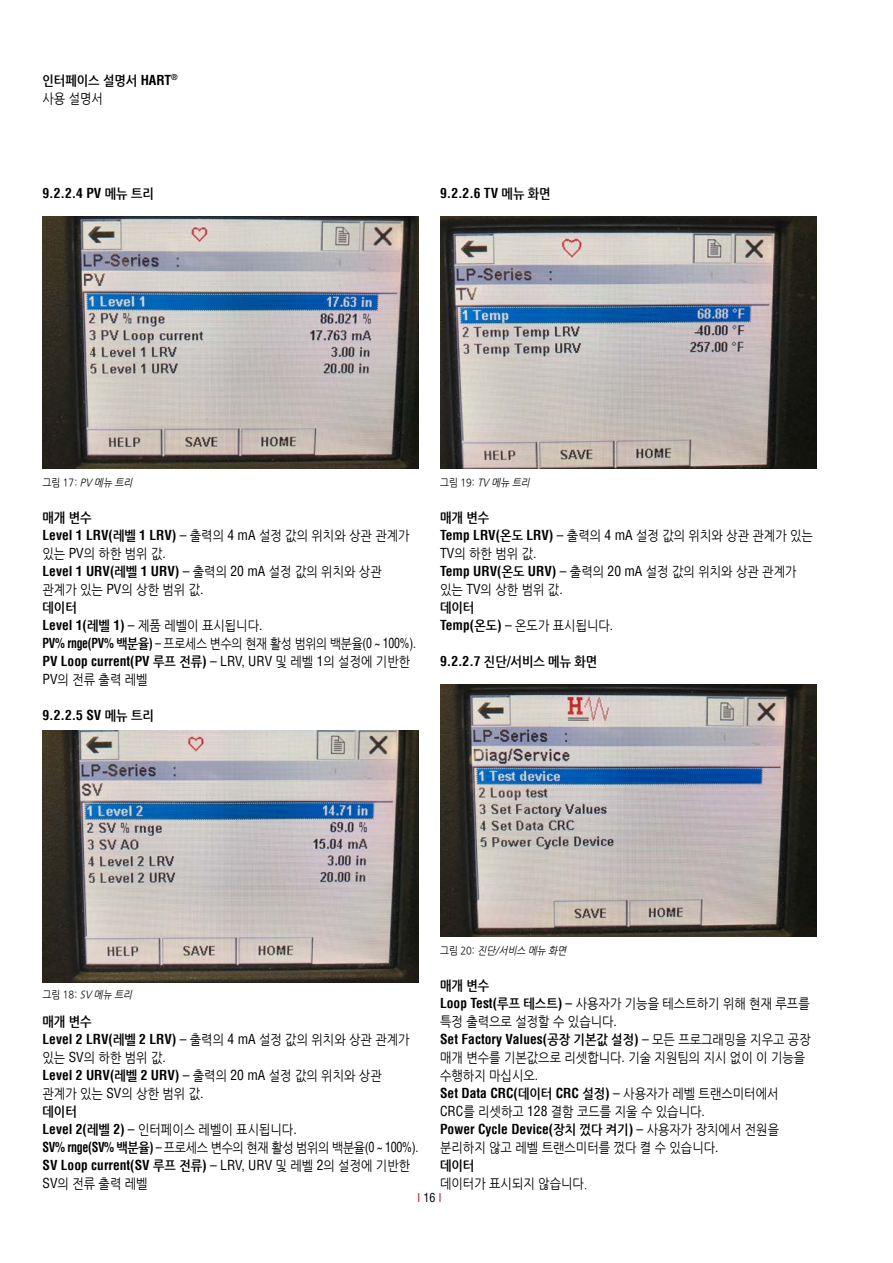
<style>
.page{position:relative;width:893px;height:1263px;background:#fff}
.page>*{position:absolute;margin:0;border:0;box-sizing:border-box;transform-origin:0 0}
.t1{font:13.5px/18px "Nanum Gothic";color:#000;scale:.9 1}
.t2{font:700 condensed 13.5px "Helvetica LT Std";color:#000}
.t3{font:700 13.5px/18px "Nanum Gothic";color:#000;scale:.9 1}
.t4{font:condensed 12px "Helvetica LT Pro";color:#bf182f}
.t5{font:italic 10.5px "Nanum Gothic";color:#000;scale:.9 1}
.s1{font-family:"Helvetica LT Pro";font-stretch:condensed}
.s2{font-weight:400}
.s3{font-family:"Nanum Gothic";font-stretch:normal}
.s4{font-style:normal}
.s5{font-family:"Helvetica LT Pro";font-weight:400}
.s6{font-family:"Nanum Gothic";font-weight:400;font-stretch:normal}
.s7{font-weight:700}
.s8{font-family:"Helvetica LT Std";font-weight:700;font-stretch:condensed}
.s9{font-family:"Helvetica LT Std";font-stretch:condensed}
.s10{color:#000}
</style>
<div class="page">
<img style="left:43px;top:216px;width:376px;height:252px">
<img style="left:440px;top:216px;width:376px;height:252px">
<img style="left:440px;top:684px;width:376px;height:252px">
<img style="left:43px;top:730px;width:376px;height:252px">
<p class="t3" style="left:43px;top:72px;width:152px">인터페이스 설명서 <span class="s1">HART</span><sup>® </sup><span class="s2">사용 설명서</span></p>
<p class="t2" style="left:43px;top:185px;width:113px">9.2.2.4 PV <span class="s3">메뉴 트리</span></p>
<p class="t2" style="left:440px;top:185px;width:112px">9.2.2.6 TV <span class="s3">메뉴 화면</span></p>
<p class="t5" style="left:43px;top:478px;width:104px"><span class="s4">그림 17:</span> PV 메뉴 트리</p>
<p class="t5" style="left:440px;top:478px;width:104px"><span class="s4">그림 19:</span> TV 메뉴 트리</p>
<p class="t3" style="left:43px;top:509px;width:56px">매개 변수</p>
<p class="t2" style="left:43px;top:527px;width:369px">Level 1 LRV(<span class="s3">레벨</span> 1 LRV) <span class="s5">–</span> <span class="s6">출력의</span> <span class="s5">4 mA</span> <span class="s6">설정 값의 위치와 상관 관계가</span></p>
<p class="t1" style="left:43px;top:545px;width:139px">있는 <span class="s1">PV</span>의 하한 범위 값<span class="s1">.</span></p>
<p class="t2" style="left:43px;top:563px;width:341px">Level 1 URV(<span class="s3">레벨</span> 1 URV) <span class="s5">–</span> <span class="s6">출력의</span> <span class="s5">20 mA</span> <span class="s6">설정 값의 위치와 상관</span></p>
<p class="t1" style="left:43px;top:581px;width:416px">관계가 있는 <span class="s1">PV</span>의 상한 범위 값<span class="s1">.<br></span><span class="s7">데이터<br></span><span class="s8">Level 1(</span><span class="s7">레벨</span> <span class="s8">1)</span> <span class="s1">–</span> 제품 레벨이 표시됩니다<span class="s1">.<br></span><span class="s8">PV% rnge(PV%</span> <span class="s7">백분율</span><span class="s8">)</span> <span class="s1">–</span> 프로세스 변수의 현재 활성 범위의 백분율<span class="s1">(0 ~ 100%).</span></p>
<p class="t2" style="left:43px;top:653px;width:369px">PV Loop current(PV <span class="s3">루프 전류</span>) <span class="s5">– LRV, URV</span> <span class="s6">및 레벨</span> <span class="s5">1</span><span class="s6">의 설정에 기반한</span></p>
<p class="t1" style="left:43px;top:671px;width:118px"><span class="s1">PV</span>의 전류 출력 레벨</p>
<p class="t2" style="left:43px;top:707px;width:113px">9.2.2.5 SV <span class="s3">메뉴 트리</span></p>
<p class="t1" style="left:440px;top:509px;width:416px"><span class="s7">매개 변수<br></span><span class="s8">Temp LRV(</span><span class="s7">온도</span> <span class="s8">LRV)</span> <span class="s1">–</span> 출력의 <span class="s1">4 mA</span> 설정 값의 위치와 상관 관계가 있는<br><span class="s1">TV</span>의 하한 범위 값<span class="s1">.<br></span><span class="s8">Temp URV(</span><span class="s7">온도</span> <span class="s8">URV)</span> <span class="s1">–</span> 출력의 <span class="s1">20 mA</span> 설정 값의 위치와 상관 관계가 있는 <span class="s1">TV</span>의 상한 범위 값<span class="s1">.<br></span><span class="s7">데이터<br></span><span class="s8">Temp(</span><span class="s7">온도</span><span class="s8">)</span> <span class="s1">–</span> 온도가 표시됩니다<span class="s1">.</span></p>
<p class="t3" style="left:440px;top:653px;width:176px"><span class="s9">9.2.2.7</span> 진단<span class="s9">/</span>서비스 메뉴 화면</p>
<p class="t5" style="left:43px;top:989px;width:104px"><span class="s4">그림 18:</span> SV 메뉴 트리</p>
<p class="t3" style="left:43px;top:1013px;width:56px">매개 변수</p>
<p class="t2" style="left:43px;top:1031px;width:369px">Level 2 LRV(<span class="s3">레벨</span> 2 LRV) <span class="s5">–</span> <span class="s6">출력의</span> <span class="s5">4 mA</span> <span class="s6">설정 값의 위치와 상관 관계가</span></p>
<p class="t1" style="left:43px;top:1049px;width:139px">있는 <span class="s1">SV</span>의 하한 범위 값<span class="s1">.</span></p>
<p class="t2" style="left:43px;top:1067px;width:341px">Level 2 URV(<span class="s3">레벨</span> 2 URV) <span class="s5">–</span> <span class="s6">출력의</span> <span class="s5">20 mA</span> <span class="s6">설정 값의 위치와 상관</span></p>
<p class="t1" style="left:43px;top:1085px;width:419px">관계가 있는 <span class="s1">SV</span>의 상한 범위 값<span class="s1">.<br></span><span class="s7">데이터<br></span><span class="s8">Level 2(</span><span class="s7">레벨</span> <span class="s8">2)</span> <span class="s1">–</span> 인터페이스 레벨이 표시됩니다<span class="s1">.<br></span><span class="s8">SV% rnge(SV%</span> <span class="s7">백분율</span><span class="s8">)</span> <span class="s1">–</span> 프로세스 변수의 현재 활성 범위의 백분율<span class="s1">(0 ~ 100%).</span></p>
<p class="t2" style="left:43px;top:1157px;width:369px">SV Loop current(SV <span class="s3">루프 전류</span>) <span class="s5">– LRV, URV</span> <span class="s6">및 레벨</span> <span class="s5">2</span><span class="s6">의 설정에 기반한</span></p>
<p class="t1" style="left:43px;top:1175px;width:118px"><span class="s1">SV</span>의 전류 출력 레벨</p>
<p class="t5" style="left:440px;top:946px;width:144px"><span class="s4">그 림 2 0 :</span> 진단/서비스 메뉴 화면</p>
<p class="t1" style="left:440px;top:977px;width:412px"><span class="s7">매개 변수<br></span><span class="s8">Loop Test(</span><span class="s7">루프 테스트</span><span class="s8">)</span> <span class="s9">–</span> 사용자가 기능을 테스트하기 위해 현재 루프를 특정 출력으로 설정할 수 있습니다<span class="s9">.</span></p>
<p class="t2" style="left:440px;top:1031px;width:372px">Set Factory Values(<span class="s3">공장 기본값 설정</span>) <span class="s5">–</span> <span class="s6">모든 프로그래밍을 지우고 공장</span></p>
<p class="t1" style="left:440px;top:1049px;width:407px">매개 변수를 기본값으로 리셋합니다<span class="s1">.</span> 기술 지원팀의 지시 없이 이 기능을 수행하지 마십시오<span class="s1">.</span></p>
<p class="t2" style="left:440px;top:1085px;width:340px">Set Data CRC(<span class="s3">데이터</span> CRC <span class="s3">설정</span>) <span class="s5">–</span> <span class="s6">사용자가 레벨 트랜스미터에서</span></p>
<p class="t1" style="left:440px;top:1103px;width:296px"><span class="s1">CRC</span>를 리셋하고 <span class="s1">128</span> 결함 코드를 지울 수 있습니다<span class="s1">.</span></p>
<p class="t2" style="left:440px;top:1121px;width:340px">Power Cycle Device(<span class="s3">장치 껐다 켜기</span>) <span class="s5">–</span> <span class="s6">사용자가 장치에서 전원을</span></p>
<p class="t1" style="left:440px;top:1139px;width:311px">분리하지 않고 레벨 트랜스미터를 껐다 켤 수 있습니다<span class="s1">. </span><span class="s7">데이터</span></p>
<p class="t1" style="left:440px;top:1175px;width:165px">데이터가 표시되지 않습니다.</p>
<p class="t4" style="left:417px;top:1190px;width:26px">I <span class="s10">16</span> I</p>
</div>
